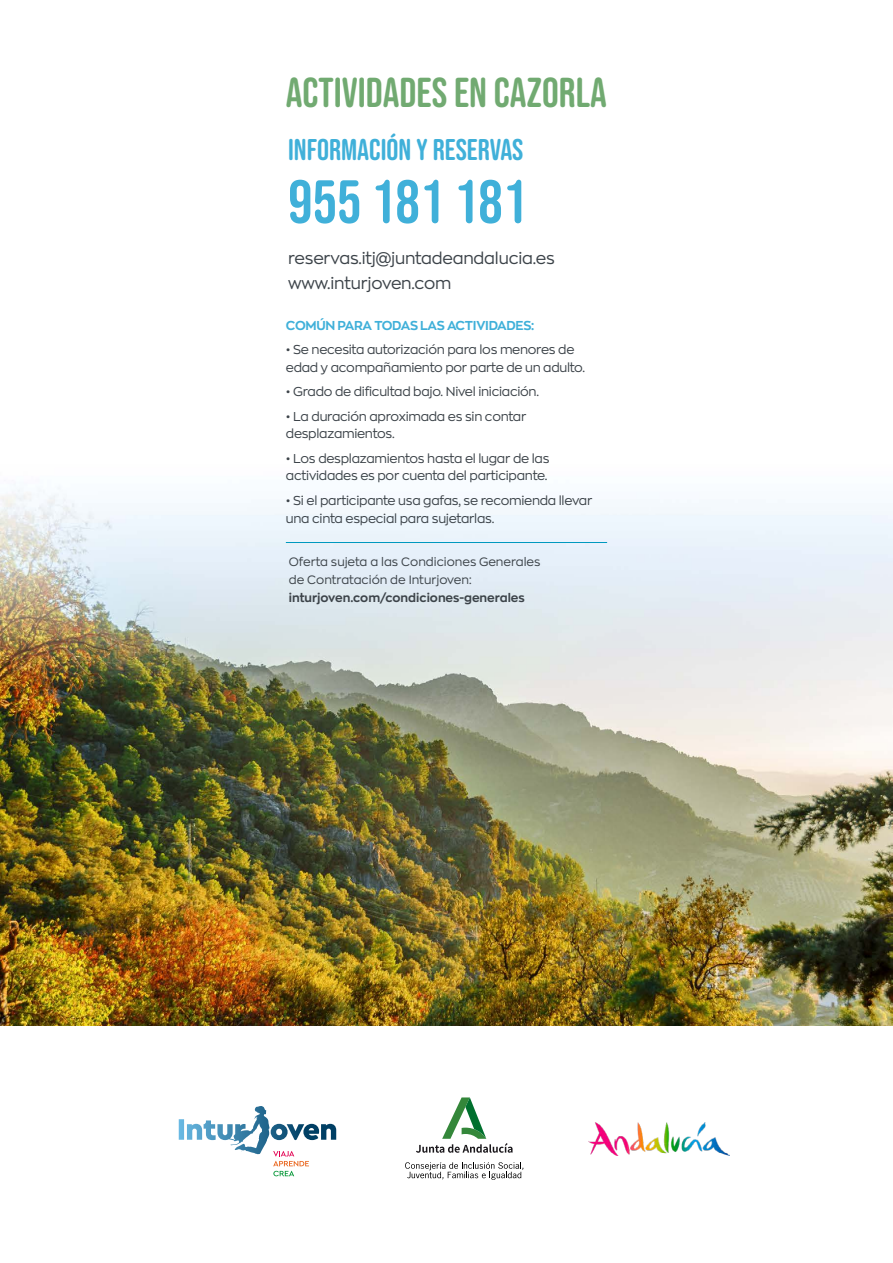
<style>
.page{position:relative;width:893px;height:1263px;background:#fff}
.page>*{position:absolute;margin:0;border:0;box-sizing:border-box;transform-origin:0 0}
.t1{font:60.9px "Bebas Neue Rounded";color:#40b0d9}
.t2{font:41.85px "Bebas Neue Rounded";color:#71aa71}
.t3{font:30px "Bebas Neue Rounded";color:#40b0d9}
.t4{font:16.5px/24.9px "Zona Pro";letter-spacing:-.01em;color:#3c4349}
.t5{font:12.75px/17.2px "Zona Pro";letter-spacing:-.02em;color:#3c4349}
.t6{font:700 12.75px "Zona Pro";letter-spacing:-.02em;color:#40b0d9}
.t7{font:12px/18px "Zona Pro";color:#3c4349}
.t8{font:700 12px "Zona Pro";color:#3c4349}
</style>
<div class="page">
<img style="left:0;top:484px;width:893px;height:542px">
<svg style="left:273px;top:1151px;width:36px;height:25px"></svg>
<svg style="left:217px;top:1106px;width:43px;height:39px"></svg>
<img style="left:588px;top:1122px;width:141px;height:33px">
<svg style="left:416px;top:1097px;width:97px;height:56px"></svg>
<svg style="left:405px;top:1162px;width:118px;height:18px"></svg>
<hr style="left:286px;top:542px;width:321px;height:1px;background:#0099bf">
<h2 class="t2" style="left:286px;top:69px;width:323px">ACTIVIDADES EN CAZORLA</h2>
<h3 class="t3" style="left:288px;top:133px;width:237px">INFORMACIÓN Y RESERVAS</h3>
<h1 class="t1" style="left:288px;top:167px;width:240px">955 181 181</h1>
<p class="t4" style="left:288px;top:245px;width:268px">reservas.itj@juntadeandalucia.es www.inturjoven.com</p>
<p class="t6" style="left:286px;top:317px;width:250px">COMÚN PARA TODAS LAS ACTIVIDADES:</p>
<p class="t5" style="left:286px;top:341px;width:301px">• Se necesita autorización para los menores de edad y acompañamiento por parte de un adulto.</p>
<p class="t5" style="left:286px;top:383px;width:255px">• Grado de dificultad bajo. Nivel iniciación.</p>
<p class="t5" style="left:286px;top:408px;width:242px">• La duración aproximada es sin contar desplazamientos.</p>
<p class="t5" style="left:286px;top:450px;width:265px">• Los desplazamientos hasta el lugar de las actividades es por cuenta del participante.</p>
<p class="t5" style="left:286px;top:492px;width:308px">• Si el participante usa gafas, se recomienda llevar una cinta especial para sujetarlas.</p>
<p class="t7" style="left:289px;top:552px;width:253px">Oferta sujeta a las Condiciones Generales de Contratación de Inturjoven:</p>
<p class="t8" style="left:289px;top:590px;width:237px">inturjoven.com/condiciones-generales</p>
</div>
